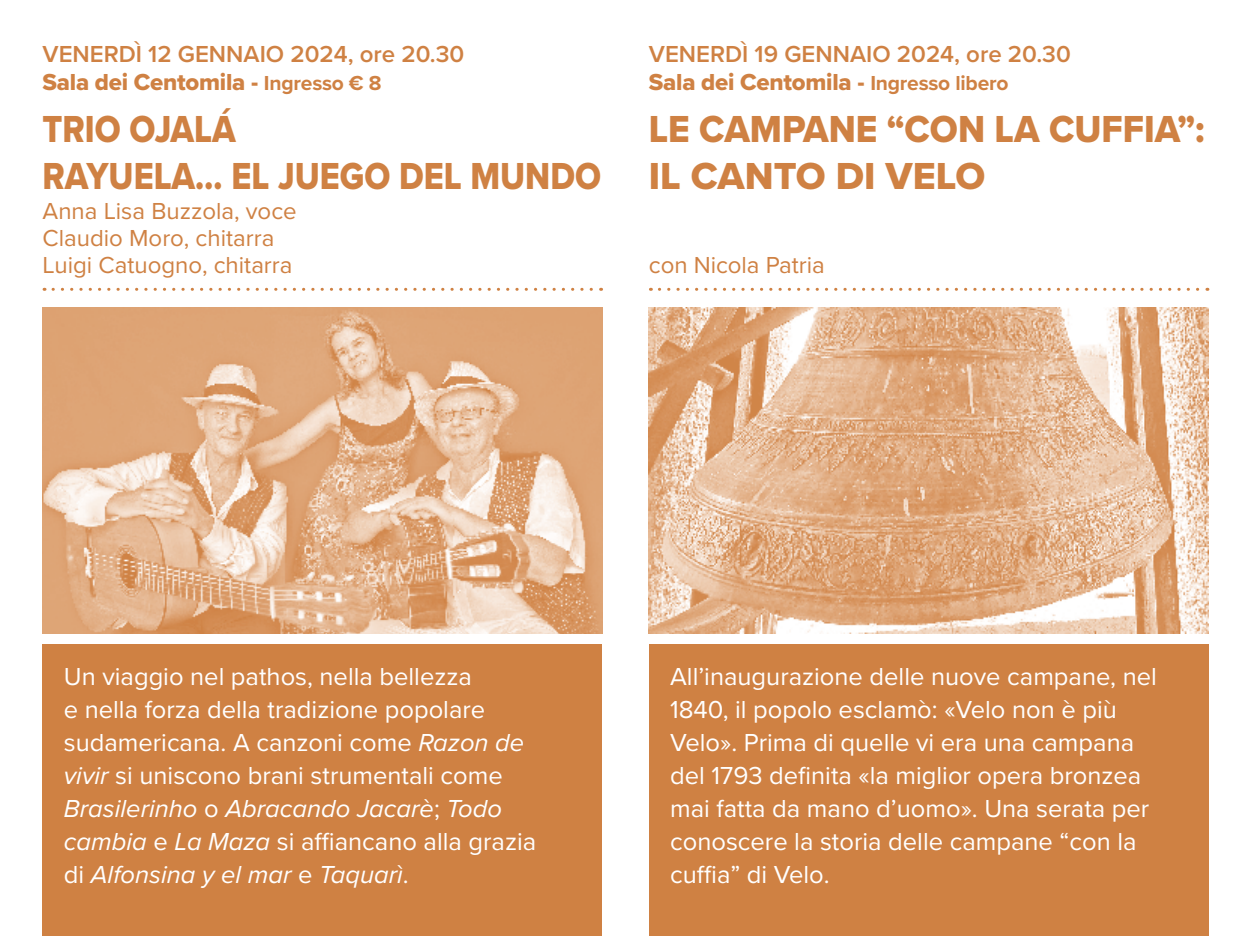
<style>
.page{position:relative;width:1251px;height:936px;background:#fff}
.page>*{position:absolute;margin:0;border:0;box-sizing:border-box;transform-origin:0 0}
.t1{font:39px/46.8px "Proxima Nova Extrabld";color:#cf8143;scale:.94 1}
.t2{font:39px/46.8px "Proxima Nova Extrabld";color:#cf8143;scale:.87 1}
.t3{font:25.5px/33px "Proxima Nova";color:#fff}
.t4{font:24px/27px "Proxima Nova";color:#cf8143}
.t5{font:600 24px "Proxima Nova";color:#cf8143}
.t6{font:24px "Proxima Nova Extrabld";letter-spacing:-.01em;color:#cf8143}
.s1{font-family:"Proxima Nova";font-weight:700;font-size:21px}
.s2{font-style:italic}
</style>
<div class="page">
<div style="left:648px;top:644px;width:560px;height:291px;background:#cf8143"></div>
<svg style="left:659px;top:288px;width:548px;height:3px"></svg>
<img style="left:648px;top:308px;width:560px;height:326px">
<div style="left:43px;top:644px;width:559px;height:291px;background:#cf8143"></div>
<svg style="left:53px;top:288px;width:548px;height:3px"></svg>
<img style="left:43px;top:308px;width:559px;height:326px">
<p class="t5" style="left:43px;top:36px;width:423px">VENERDÌ 12 GENNAIO 2024, ore 20.30</p>
<p class="t6" style="left:43px;top:64px;width:340px">Sala dei Centomila - <span class="s1">Ingresso € 8</span></p>
<h1 class="t2" style="left:43px;top:105px;width:643px">TRIO OJALÁ<br>RAYUELA… EL JUEGO DEL MUNDO</h1>
<p class="t4" style="left:43px;top:197px;width:256px">Anna Lisa Buzzola, voce<br>Claudio Moro, chitarra<br>Luigi Catuogno, chitarra</p>
<p class="t5" style="left:648px;top:36px;width:423px">VENERDÌ 19 GENNAIO 2024, ore 20.30</p>
<p class="t6" style="left:648px;top:64px;width:361px">Sala dei Centomila - <span class="s1">Ingresso libero</span></p>
<h1 class="t1" style="left:648px;top:105px;width:592px">LE CAMPANE “CON LA CUFFIA”:<br>IL CANTO DI VELO</h1>
<p class="t4" style="left:648px;top:251px;width:177px">con Nicola Patria</p>
<p class="t3" style="left:64px;top:659px;width:474px">Un viaggio nel pathos, nella bellezza<br>e nella forza della tradizione popolare sudamericana. A canzoni come <span class="s2">Razon de vivir</span> si uniscono brani strumentali come <span class="s2">Brasilerinho</span> o <span class="s2">Abracando Jacarè</span>; <span class="s2">Todo cambia</span> e <span class="s2">La Maza</span> si affiancano alla grazia di <span class="s2">Alfonsina y el mar</span> e <span class="s2">Taquarì</span>.</p>
<p class="t3" style="left:670px;top:659px;width:488px">All’inaugurazione delle nuove campane, nel 1840, il popolo esclamò: «Velo non è più Velo». Prima di quelle vi era una campana del 1793 definita «la miglior opera bronzea mai fatta da mano d’uomo». Una serata per conoscere la storia delle campane “con la cuffia” di Velo.</p>
</div>
